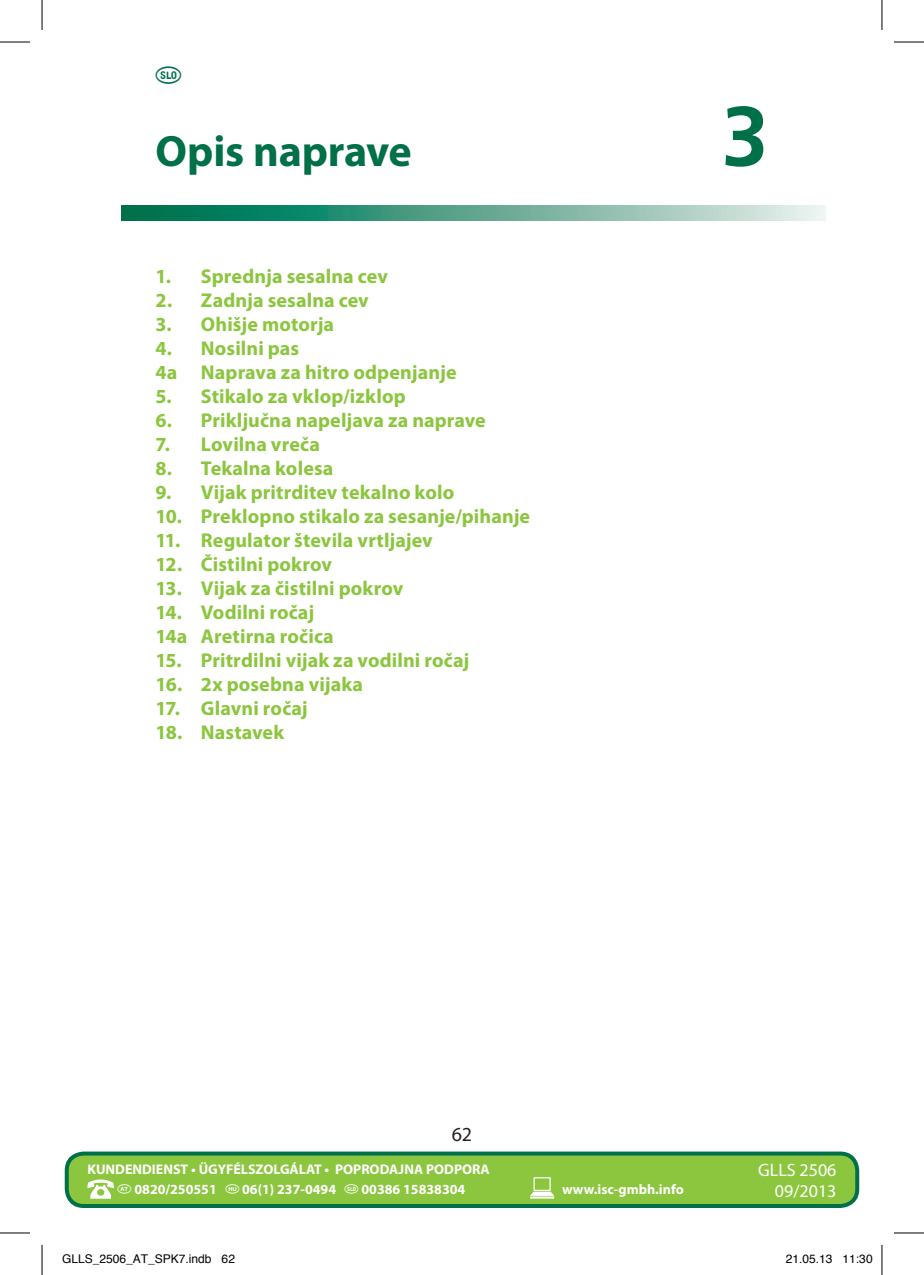
<style>
.page{position:relative;width:924px;height:1275px;background:#fff}
.page>*{position:absolute;margin:0;border:0;box-sizing:border-box;transform-origin:0 0}
.t1{font:700 84px "Frutiger";color:#007049}
.t2{font:700 44px "Myriad Pro";letter-spacing:-.005em;color:#007049}
.t3{font:26px "National Codes Europe";color:#007049}
.t4{font:700 20px/24px "Myriad Pro";letter-spacing:.005em;color:#8bc63e}
.t5{font:20px "Myriad Pro";color:#231f20}
.t6{font:18px/21.6px "Myriad Pro";color:#fff;text-align:right}
.t7{font:700 14px/19.6px "Myriad Pro";color:#fff;text-align:center}
.t8{font:12px "Helvetica";color:#000}
</style>
<div class="page">
<svg style="left:122px;top:205px;width:703px;height:16px;background:#60a993"></svg>
<div style="left:67px;top:1153px;width:789px;height:53px;background:#8bc63e;border-radius:17px"></div>
<div style="left:65px;top:1151px;width:793px;height:57px;border:4px solid #007049;border-radius:17px"></div>
<svg style="left:530px;top:1177px;width:24px;height:21px"></svg>
<svg style="left:87px;top:1179px;width:27px;height:19px"></svg>
<hr style="left:0;top:42px;width:30px;height:1px;background:#000">
<hr style="left:893px;top:42px;width:30px;height:1px;background:#000">
<hr style="left:0;top:1232px;width:30px;height:1px;background:#000">
<hr style="left:893px;top:1232px;width:30px;height:1px;background:#000">
<hr style="left:42px;top:0;width:1px;height:30px;background:#000">
<hr style="left:42px;top:1245px;width:1px;height:30px;background:#000">
<hr style="left:881px;top:0;width:1px;height:30px;background:#000">
<hr style="left:881px;top:1245px;width:1px;height:30px;background:#000">
<h3 class="t3" style="left:155px;top:54px;width:27px">X</h3>
<h2 class="t2" style="left:155px;top:126px;width:258px">Opis naprave</h2>
<p class="t4" style="left:155px;top:264px;width:234px">1. Sprednja sesalna cev</p>
<p class="t4" style="left:155px;top:288px;width:215px">2. Zadnja sesalna cev</p>
<p class="t4" style="left:155px;top:312px;width:180px">3. Ohišje motorja</p>
<p class="t4" style="left:155px;top:336px;width:302px">4. Nosilni pas<br>4a Naprava za hitro odpenjanje</p>
<p class="t4" style="left:155px;top:384px;width:251px">5. Stikalo za vklop/izklop</p>
<p class="t4" style="left:155px;top:408px;width:331px">6. Priključna napeljava za naprave</p>
<p class="t4" style="left:155px;top:432px;width:166px">7. Lovilna vreča</p>
<p class="t4" style="left:155px;top:456px;width:179px">8. Tekalna kolesa</p>
<p class="t4" style="left:155px;top:480px;width:300px">9. Vijak pritrditev tekalno kolo</p>
<p class="t4" style="left:155px;top:504px;width:376px">10. Preklopno stikalo za sesanje/pihanje</p>
<p class="t4" style="left:155px;top:528px;width:279px">11. Regulator števila vrtljajev</p>
<p class="t4" style="left:155px;top:552px;width:178px">12. Čistilni pokrov</p>
<p class="t4" style="left:155px;top:576px;width:249px">13. Vijak za čistilni pokrov</p>
<p class="t4" style="left:155px;top:600px;width:180px">14. Vodilni ročaj<br>14a Aretirna ročica</p>
<p class="t4" style="left:155px;top:648px;width:315px">15. Pritrdilni vijak za vodilni ročaj</p>
<p class="t4" style="left:155px;top:672px;width:209px">16. 2x posebna vijaka</p>
<p class="t4" style="left:155px;top:696px;width:154px">17. Glavni ročaj</p>
<p class="t4" style="left:155px;top:720px;width:130px">18. Nastavek</p>
<h1 class="t1" style="left:721px;top:87px;width:48px">3</h1>
<p class="t5" style="left:451px;top:1123px;width:22px">62</p>
<p class="t7" style="left:87px;top:1160px;width:403px">KUNDENDIENST • ÜGYFÉLSZOLGÁLAT • POPRODAJNA PODPORA <sup>u</sup> 0820/250551 <sup>@</sup> 06(1) 237-0494 <sup>X</sup> 00386 15838304</p>
<p class="t7" style="left:562px;top:1179px;width:123px">www.isc-gmbh.info</p>
<p class="t6" style="left:757px;top:1159px;width:80px">GLLS 2506<br>09/2013</p>
<p class="t8" style="left:62px;top:1249px;width:174px">GLLS_2506_AT_SPK7.indb 62</p>
<p class="t8" style="left:785px;top:1249px;width:88px">21.05.13 11:30</p>
</div>
